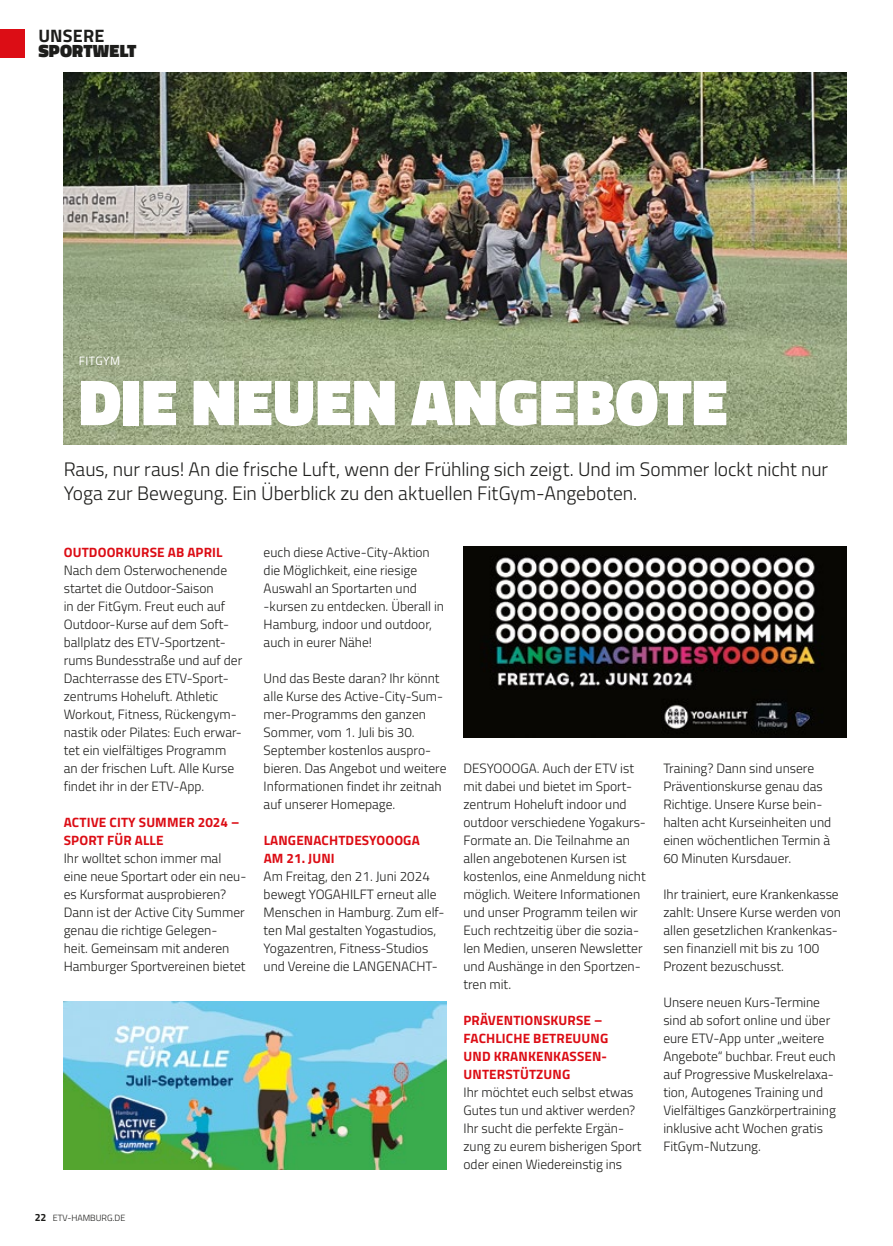
<style>
.page{position:relative;width:893px;height:1246px;background:#fff}
.page>*{position:absolute;margin:0;border:0;box-sizing:border-box;transform-origin:0 0}
.t1{font:900 66px "Titillium Web";letter-spacing:.01em;color:#fff}
.t2{font:300 19.5px/24px "Titillium Web";letter-spacing:-.005em;color:#1d1d1b}
.t3{font:900 18px/15px "Titillium Web";letter-spacing:.01em;color:#1d1d1b}
.t4{font:300 13.5px/18px "Titillium Web";color:#1d1d1b}
.t5{font:700 13.5px/18px "Titillium Web";letter-spacing:.01em;color:#dc0d15}
.t6{font:12px "Titillium Web";letter-spacing:.035em;color:#fff}
.t7{font:300 9px "Titillium Web";color:#1d1d1b}
.s1{font-weight:700}
.s2{font-weight:700;font-size:10.5px}
</style>
<div class="page">
<img style="left:64px;top:72px;width:782px;height:372px">
<div style="left:0;top:29px;width:24px;height:28px;background:#dc0d15"></div>
<img style="left:64px;top:1001px;width:382px;height:168px">
<img style="left:463px;top:546px;width:383px;height:192px">
<p class="t3" style="left:38px;top:28px;width:100px"><span class="s1">UNSERE<br></span>SPORTWELT</p>
<p class="t6" style="left:79px;top:352px;width:43px">FITGYM</p>
<p class="t1" style="left:79px;top:354px;width:650px">DIE NEUEN ANGEBOTE</p>
<p class="t2" style="left:64px;top:456px;width:766px">Raus, nur raus! An die frische Luft, wenn der Frühling sich zeigt. Und im Sommer lockt nicht nur<br>Yoga zur Bewegung. Ein Überblick zu den aktuellen FitGym-Angeboten.</p>
<p class="t5" style="left:64px;top:543px;width:160px">OUTDOORKURSE AB APRIL</p>
<p class="t4" style="left:64px;top:561px;width:180px">Nach dem Osterwochenende startet die Outdoor-Saison<br>in der FitGym. Freut euch auf<br>Outdoor-Kurse auf dem Soft&shy;ballplatz des ETV-Sportzent&shy;rums Bundesstraße und auf der<br>Dachterrasse des ETV-Sport&shy;zentrums Hoheluft. Athletic<br>Workout, Fitness, Rückengym&shy;nastik oder Pilates: Euch erwar&shy;tet ein vielfältiges Programm an der frischen Luft. Alle Kurse findet ihr in der ETV-App.</p>
<p class="t5" style="left:64px;top:813px;width:177px">ACTIVE CITY SUMMER 2024 –<br>SPORT FÜR ALLE</p>
<p class="t4" style="left:64px;top:849px;width:184px">Ihr wolltet schon immer mal eine neue Sportart oder ein neu&shy;es Kursformat ausprobieren?<br>Dann ist der Active City Summer genau die richtige Gelegen-<br>heit. Gemeinsam mit anderen<br>Hamburger Sportvereinen bietet</p>
<p class="t7" style="left:35px;top:1212px;width:92px"><span class="s2">22</span> ETV-HAMBURG.DE</p>
<p class="t4" style="left:264px;top:543px;width:182px">euch diese Active-City-Aktion die Möglichkeit, eine riesige<br>Auswahl an Sportarten und -kursen zu entdecken. Überall in<br>Hamburg, indoor und outdoor, auch in eurer Nähe!</p>
<p class="t4" style="left:264px;top:669px;width:184px">Und das Beste daran? Ihr könnt alle Kurse des Active-City-Sum&shy;mer-Programms den ganzen<br>Sommer, vom 1. Juli bis 30.<br>September kostenlos auspro&shy;bieren. Das Angebot und weitere<br>Informationen findet ihr zeitnah auf unserer Homepage.</p>
<p class="t5" style="left:264px;top:831px;width:158px">LANGENACHTDESYOOOGA<br>AM 21. JUNI</p>
<p class="t4" style="left:264px;top:867px;width:182px">Am Freitag, den 21. Juni 2024 bewegt YOGAHILFT erneut alle<br>Menschen in Hamburg. Zum elf&shy;ten Mal gestalten Yogastudios,<br>Yogazentren, Fitness-Studios und Vereine die LANGENACHT-</p>
<p class="t4" style="left:463px;top:759px;width:184px">DESYOOOGA. Auch der ETV ist mit dabei und bietet im Sport&shy;zentrum Hoheluft indoor und outdoor verschiedene Yogakurs-<br>Formate an. Die Teilnahme an allen angebotenen Kursen ist kostenlos, eine Anmeldung nicht möglich. Weitere Informationen und unser Programm teilen wir<br>Euch rechtzeitig über die sozia&shy;len Medien, unseren Newsletter und Aushänge in den Sportzen&shy;tren mit.</p>
<p class="t5" style="left:464px;top:1011px;width:146px">PRÄVENTIONSKURSE –<br>FACHLICHE BETREUUNG<br>UND KRANKENKASSEN-<br>UNTERSTÜTZUNG</p>
<p class="t4" style="left:463px;top:1083px;width:179px">Ihr möchtet euch selbst etwas<br>Gutes tun und aktiver werden?<br>Ihr sucht die perfekte Ergän&shy;zung zu eurem bisherigen Sport oder einen Wiedereinstig ins</p>
<p class="t4" style="left:663px;top:759px;width:169px">Training? Dann sind unsere<br>Präventionskurse genau das<br>Richtige. Unsere Kurse bein&shy;halten acht Kurseinheiten und einen wöchentlichen Termin à<br>60 Minuten Kursdauer.</p>
<p class="t4" style="left:663px;top:885px;width:179px">Ihr trainiert, eure Krankenkasse zahlt: Unsere Kurse werden von allen gesetzlichen Krankenkas&shy;sen finanziell mit bis zu 100<br>Prozent bezuschusst.</p>
<p class="t4" style="left:663px;top:993px;width:174px">Unsere neuen Kurs-Termine sind ab sofort online und über eure ETV-App unter „weitere<br>Angebote“ buchbar. Freut euch auf Progressive Muskelrelaxa&shy;tion, Autogenes Training und<br>Vielfältiges Ganzkörpertraining inklusive acht Wochen gratis<br>FitGym-Nutzung.</p>
</div>
